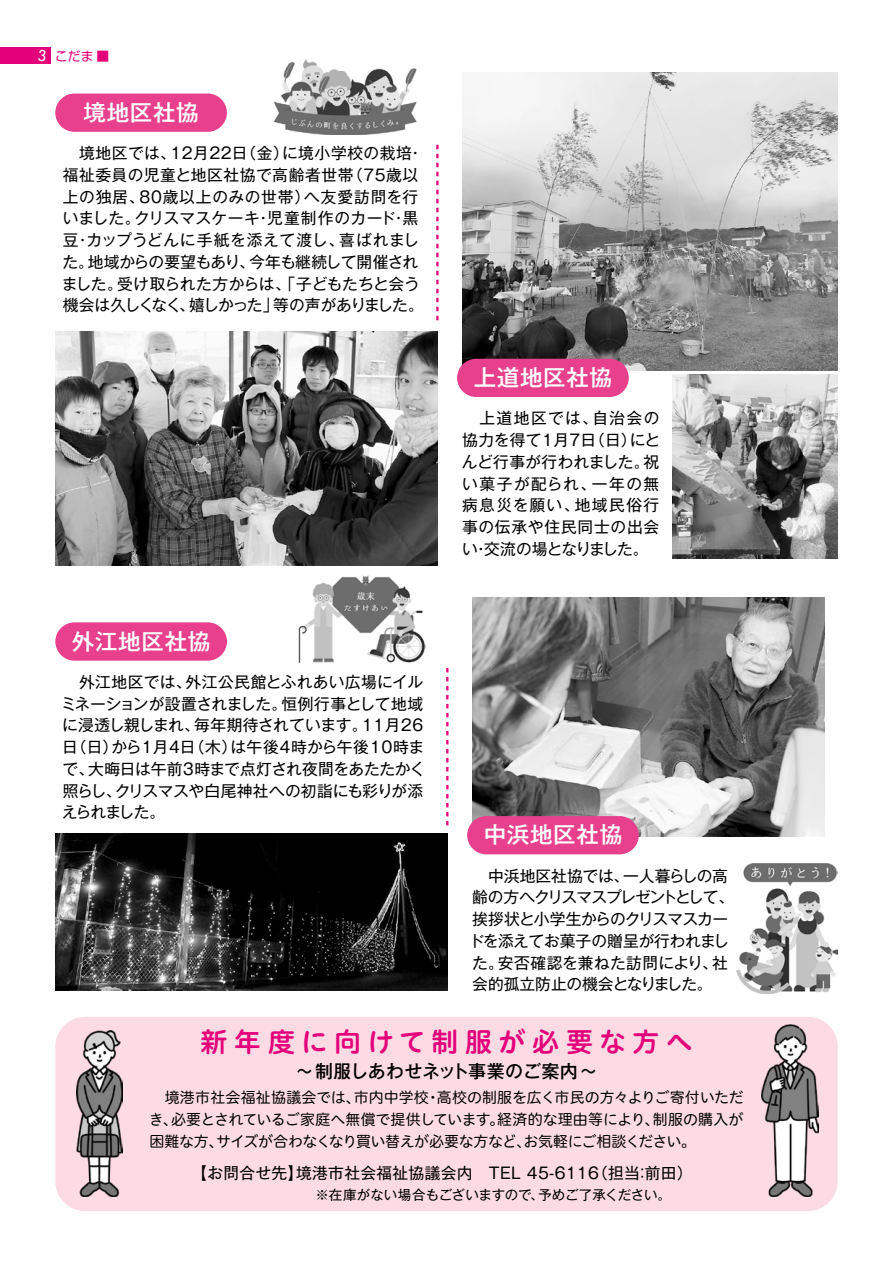
<style>
.page{position:relative;width:893px;height:1263px;background:#fff}
.page>*{position:absolute;margin:0;border:0;box-sizing:border-box;transform-origin:0 0}
.t1{font:27px "Hiragino UD Sans R Std N W6";letter-spacing:.235em;color:#e3007a}
.t2{font:500 22.5px "Gothic MB101 Pr 6";letter-spacing:.03em;color:#fff}
.t3{font:500 18px "Gothic MB101 Pr 6";color:#000}
.t4{font:15.75px/21.8px "Gothic MB101 Pr 6";letter-spacing:.01em;color:#000}
.t5{font:15.75px/21.8px "Gothic MB101 Pr 6";letter-spacing:.04em;color:#000}
.t6{font:15.75px/21.8px "Gothic MB101 Pr 6";letter-spacing:-.02em;color:#000}
.t7{font:15.75px/21.8px "Gothic MB101 Pr 6";letter-spacing:-.01em;color:#000}
.t8{font:15.75px/21.8px "Gothic MB101 Pr 6";letter-spacing:.045em;color:#000}
.t9{font:15.75px "Gothic MB101 Pr 6";letter-spacing:-.05em;color:#000}
.t10{font:15.75px "Gothic MB101 Pr 6";letter-spacing:-.065em;color:#000}
.t11{font:15.75px "Gothic MB101 Pr 6";letter-spacing:-.03em;color:#000}
.t12{font:15.75px "Gothic MB101 Pr 6";letter-spacing:-.025em;color:#000}
.t13{font:15.75px/21.8px "Gothic MB101 Pr 6";letter-spacing:.09em;color:#000}
.t14{font:15.75px "Gothic MB101 Pr 6";letter-spacing:-.055em;color:#000}
.t15{font:15.75px "Gothic MB101 Pr 6";letter-spacing:.03em;color:#000}
.t16{font:15.75px "Gothic MB101 Pr 6";letter-spacing:.055em;color:#000}
.t17{font:15.75px "Gothic MB101 Pr 6";letter-spacing:-.035em;color:#000}
.t18{font:15.75px "Gothic MB101 Pr 6";letter-spacing:-.04em;color:#000}
.t19{font:15.75px/21.8px "Gothic MB101 Pr 6";letter-spacing:-.085em;color:#000}
.t20{font:15.75px "Gothic MB101 Pr 6";letter-spacing:.065em;color:#000}
.t21{font:15.75px "Gothic MB101 Pr 6";letter-spacing:-.1em;color:#000}
.t22{font:15.75px "Gothic MB101 Pr 6";letter-spacing:.035em;color:#000}
.t23{font:15px "Hiragino UD Sans R Std N W4";letter-spacing:-.015em;color:#000}
.t24{font:15px "Hiragino UD Sans R Std N W4";letter-spacing:-.035em;color:#000}
.t25{font:15px "Hiragino UD Sans R Std N W4";letter-spacing:.015em;color:#000}
.t26{font:15px "MO Suuji HA I An";color:#fff}
.t27{font:13.5px "Gothic MB101 Pr 6";letter-spacing:-.015em;color:#000}
.t28{font:12.75px "Shin Go Pro";color:#e3007a}
</style>
<div class="page">
<div style="left:55px;top:1017px;width:783px;height:194px;background:#fcdbe4;border-radius:30px"></div>
<img style="left:273px;top:59px;width:144px;height:76px">
<div style="left:0;top:47px;width:51px;height:17px;background:#e3007a"></div>
<img style="left:298px;top:575px;width:127px;height:88px">
<img style="left:737px;top:863px;width:101px;height:130px">
<img style="left:76px;top:1030px;width:46px;height:166px">
<img style="left:761px;top:1024px;width:58px;height:172px">
<div style="left:55px;top:94px;width:172px;height:38px;background:#e8408d;border-radius:19px"></div>
<svg style="left:436px;top:144px;width:3px;height:176px"></svg>
<svg style="left:446px;top:667px;width:2px;height:158px"></svg>
<img style="left:462px;top:72px;width:376px;height:298px">
<img style="left:672px;top:375px;width:166px;height:183px">
<div style="left:457px;top:359px;width:172px;height:38px;background:#e8408d;border-radius:19px"></div>
<img style="left:55px;top:331px;width:382px;height:234px">
<img style="left:472px;top:597px;width:353px;height:239px">
<div style="left:467px;top:816px;width:172px;height:38px;background:#e8408d;border-radius:19px"></div>
<div style="left:55px;top:622px;width:172px;height:39px;background:#e8408d;border-radius:19px"></div>
<img style="left:55px;top:833px;width:392px;height:157px">
<p class="t26" style="left:37px;top:49px;width:11px">3</p>
<p class="t28" style="left:55px;top:45px;width:56px">こだま ■</p>
<h2 class="t2" style="left:83px;top:94px;width:117px">境地区社協</h2>
<p class="t4" style="left:170px;top:141px;width:120px">12月22 （日 金）</p>
<p class="t5" style="left:282px;top:141px;width:131px">に境小学校の栽培</p>
<p class="t4" style="left:63px;top:141px;width:115px">　境地区では、</p>
<p class="t4" style="left:408px;top:141px;width:17px">・</p>
<p class="t4" style="left:347px;top:163px;width:73px">（75歳以</p>
<p class="t5" style="left:304px;top:163px;width:116px;text-indent:-241px">福祉委員の児童と地区社協で高齢者世帯<br>へ友愛訪問を行</p>
<p class="t16" style="left:139px;top:183px;width:172px">80歳以上のみの世帯）</p>
<p class="t4" style="left:63px;top:185px;width:83px">上の独居、</p>
<p class="t20" style="left:267px;top:205px;width:153px">児童制作のカード黒</p>
<p class="t4" style="left:134px;top:206px;width:127px">クリスマスケーキ</p>
<p class="t4" style="left:63px;top:206px;width:79px">いました。</p>
<p class="t4" style="left:255px;top:206px;width:17px">・</p>
<p class="t4" style="left:391px;top:206px;width:17px">・</p>
<p class="t5" style="left:86px;top:228px;width:259px">カップうどんに手紙を添えて渡し、</p>
<p class="t4" style="left:339px;top:228px;width:81px">喜ばれまし</p>
<p class="t4" style="left:63px;top:228px;width:17px">豆</p>
<p class="t4" style="left:75px;top:228px;width:17px">・</p>
<p class="t17" style="left:249px;top:249px;width:171px">今年も継続して開催され</p>
<p class="t18" style="left:88px;top:249px;width:169px">地域からの要望もあり、</p>
<p class="t4" style="left:62px;top:250px;width:33px">た。</p>
<p class="t6" style="left:117px;top:272px;width:304px">受け取られた方からは、「子どもたちと会う</p>
<p class="t4" style="left:62px;top:272px;width:63px">ました。</p>
<p class="t21" style="left:63px;top:292px;width:134px">機会は久しくなく、</p>
<p class="t11" style="left:273px;top:292px;width:152px">等の声がありました。</p>
<p class="t4" style="left:189px;top:293px;width:91px">嬉しかった」</p>
<h2 class="t2" style="left:474px;top:359px;width:140px">上道地区社協</h2>
<p class="t4" style="left:593px;top:406px;width:68px">自治会の</p>
<p class="t4" style="left:462px;top:406px;width:137px">　上道地区では、</p>
<p class="t15" style="left:462px;top:427px;width:176px">協力を得て1月7 （日日）</p>
<p class="t4" style="left:630px;top:428px;width:32px">にと</p>
<p class="t4" style="left:592px;top:450px;width:69px;text-indent:-130px">んど行事が行われました。一年の無</p>
<p class="t4" style="left:644px;top:450px;width:17px">祝</p>
<p class="t13" style="left:575px;top:471px;width:86px;text-indent:-113px">い菓子が配られ、<br>地域民俗行</p>
<p class="t8" style="left:462px;top:493px;width:199px">病息災を願い、<br>事の伝承や住民同士の出会い交流の場となりました。</p>
<p class="t4" style="left:473px;top:537px;width:17px">・</p>
<h2 class="t2" style="left:72px;top:622px;width:140px">外江地区社協</h2>
<p class="t4" style="left:186px;top:670px;width:239px">外江公民館とふれあい広場にイル</p>
<p class="t4" style="left:63px;top:670px;width:130px">　外江地区では、</p>
<p class="t12" style="left:61px;top:690px;width:228px">ミネーションが設置されました。</p>
<p class="t22" style="left:281px;top:690px;width:143px">恒例行事として地域</p>
<p class="t4" style="left:194px;top:713px;width:175px">毎年期待されています。</p>
<p class="t9" style="left:62px;top:712px;width:139px">に浸透し親しまれ、</p>
<p class="t4" style="left:359px;top:713px;width:65px">１１月２6</p>
<p class="t6" style="left:88px;top:735px;width:338px;text-indent:-26px">（日日）<br>大晦日は午前３時まで点灯され夜間をあたたかく</p>
<p class="t4" style="left:139px;top:735px;width:100px">１月4 （日木）</p>
<p class="t14" style="left:231px;top:734px;width:195px">は午後４時から午後１０時ま</p>
<p class="t4" style="left:111px;top:735px;width:32px">から</p>
<p class="t4" style="left:63px;top:757px;width:33px">で、</p>
<p class="t4" style="left:115px;top:779px;width:310px">クリスマスや白尾神社への初詣にも彩りが添</p>
<p class="t19" style="left:62px;top:779px;width:105px">照らし、<br>えられました。</p>
<h2 class="t2" style="left:484px;top:816px;width:140px">中浜地区社協</h2>
<p class="t11" style="left:623px;top:862px;width:106px">一人暮らしの高</p>
<p class="t4" style="left:472px;top:864px;width:159px">　中浜地区社協では、</p>
<p class="t10" style="left:472px;top:884px;width:264px">齢の方へクリスマスプレゼントとして、</p>
<p class="t9" style="left:472px;top:906px;width:257px">挨拶状と小学生からのクリスマスカー</p>
<p class="t7" style="left:469px;top:929px;width:261px">ドを添えてお菓子の贈呈が行われまし</p>
<p class="t4" style="left:712px;top:951px;width:17px">社</p>
<p class="t4" style="left:498px;top:951px;width:222px">安否確認を兼ねた訪問により、</p>
<p class="t7" style="left:472px;top:951px;width:242px">た。<br>会的孤立防止の機会となりました。</p>
<h1 class="t1" style="left:201px;top:1021px;width:494px">新年度に向けて制服が必要な方へ</h1>
<p class="t3" style="left:296px;top:1056px;width:303px">～制服しあわせネット事業のご案内~</p>
<p class="t23" style="left:437px;top:1086px;width:308px">高校の制服を広く市民の方々よりご寄付いただ</p>
<p class="t25" style="left:149px;top:1086px;width:213px">　境港市社会福祉協議会では、</p>
<p class="t23" style="left:354px;top:1086px;width:77px">市内中学校</p>
<p class="t23" style="left:425px;top:1086px;width:16px">・</p>
<p class="t23" style="left:653px;top:1108px;width:92px">制服の購入が</p>
<p class="t23" style="left:171px;top:1108px;width:490px">必要とされているご家庭へ無償で提供しています経済的な理由等により、</p>
<p class="t23" style="left:149px;top:1108px;width:31px">き、</p>
<p class="t23" style="left:489px;top:1108px;width:16px">。</p>
<p class="t24" style="left:216px;top:1129px;width:482px">サイズが合わなくなり買い替えが必要な方などお気軽にご相談ください。</p>
<p class="t23" style="left:516px;top:1129px;width:16px">、</p>
<p class="t23" style="left:149px;top:1129px;width:76px">困難な方、</p>
<p class="t4" style="left:191px;top:1160px;width:114px">【お問合せ先】</p>
<p class="t4" style="left:592px;top:1160px;width:102px">（担当前田(</p>
<p class="t4" style="left:296px;top:1160px;width:304px">境港市社会福祉協議会内　TEL 45-6116</p>
<p class="t4" style="left:634px;top:1160px;width:17px">：</p>
<p class="t27" style="left:315px;top:1183px;width:230px">※在庫がない場合もございますので、</p>
<p class="t27" style="left:539px;top:1183px;width:134px">予めご了承ください。</p>
</div>
